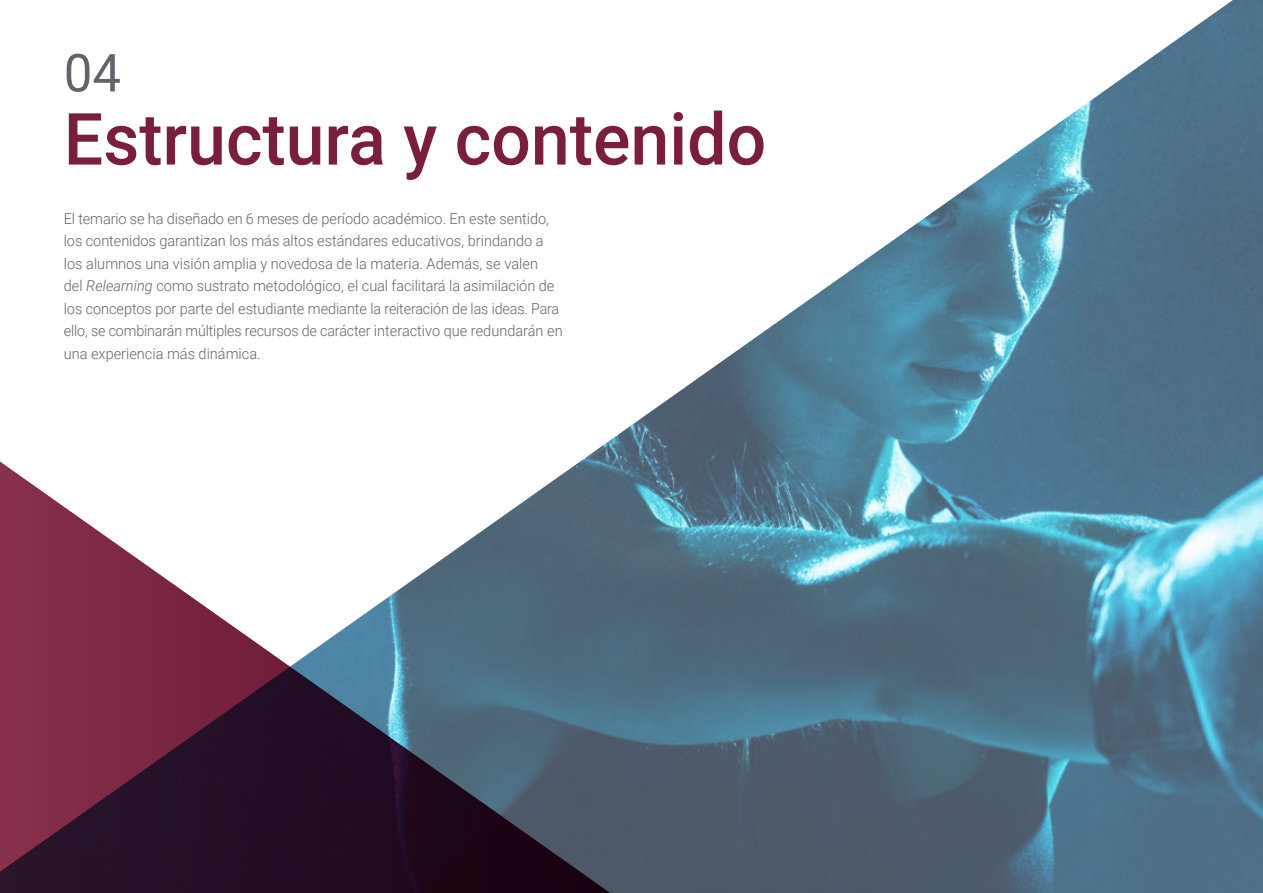
<style>
.page{position:relative;width:1263px;height:893px;background:#fff}
.page>*{position:absolute;margin:0;border:0;box-sizing:border-box;transform-origin:0 0}
.t1{font:500 72px "Roboto";color:#791e3c}
.t2{font:52.5px "Roboto";color:#61646a}
.t3{font:300 15px/22.5px "Roboto";letter-spacing:-.005em;color:#61646a}
.s1{font-style:italic}
</style>
<div class="page">
<img style="left:602px;top:0;width:661px;height:893px">
<svg style="left:0;top:446px;width:640px;height:447px"></svg>
<h2 class="t2" style="left:64px;top:36px;width:59px">04</h2>
<h1 class="t1" style="left:64px;top:89px;width:704px">Estructura y contenido</h1>
<p class="t3" style="left:64px;top:207px;width:500px">El temario se ha diseñado en 6 meses de período académico. En este sentido, los contenidos garantizan los más altos estándares educativos, brindando a los alumnos una visión amplia y novedosa de la materia. Además, se valen<br>del <span class="s1">Relearning</span> como sustrato metodológico, el cual facilitará la asimilación de los conceptos por parte del estudiante mediante la reiteración de las ideas. Para ello, se combinarán múltiples recursos de carácter interactivo que redundarán en una experiencia más dinámica.</p>
</div>
